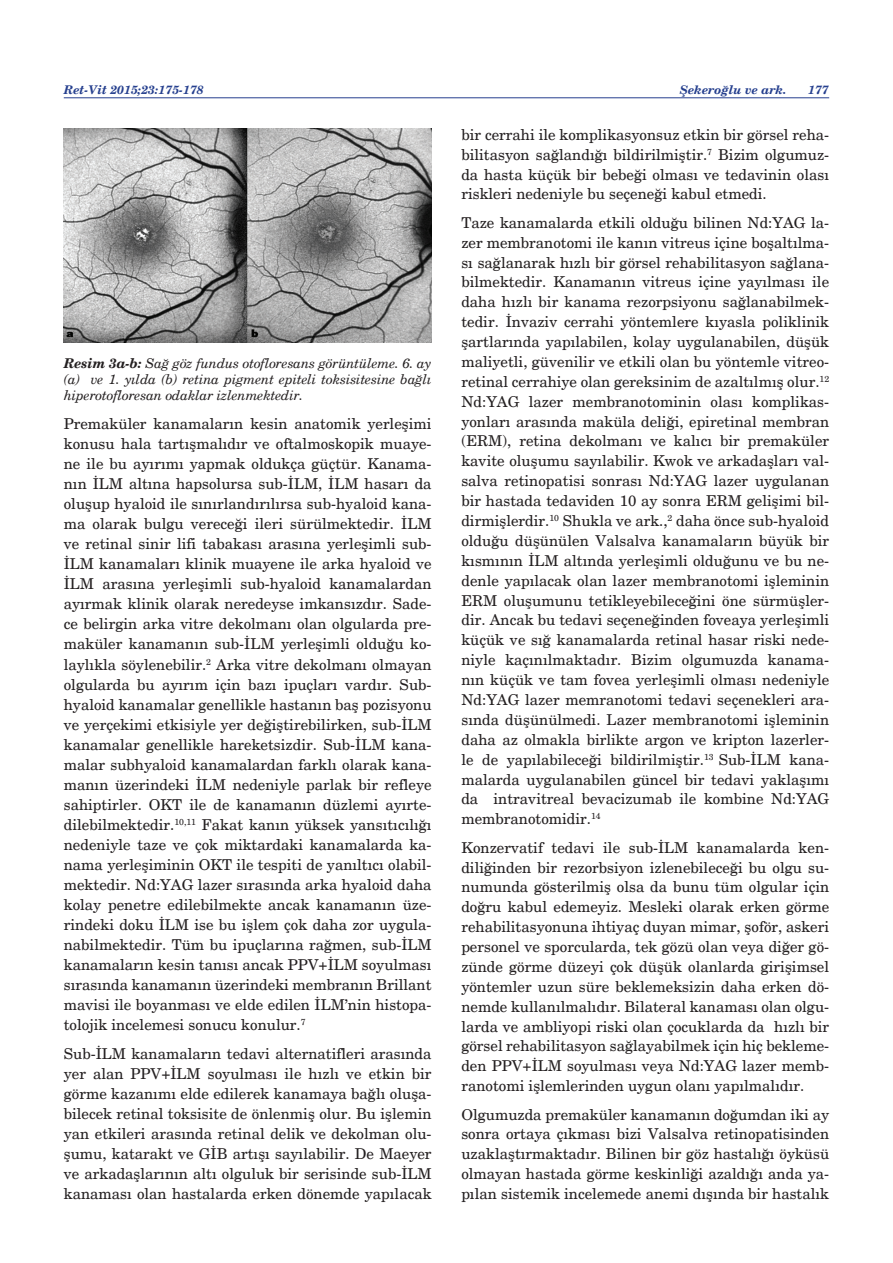
<style>
.page{position:relative;width:893px;height:1263px;background:#fff}
.page>*{position:absolute;margin:0;border:0;box-sizing:border-box;transform-origin:0 0}
.t1{font:15px/20.1px "New Century Schlbk";color:#231f20;text-align:justify}
.t2{font:italic 13.5px/16.2px "New Century Schlbk";letter-spacing:-.01em;color:#231f20;text-align:justify}
.t3{font:italic 700 12px "New Century Schlbk";color:#253f8e}
.s1{font-weight:700}
</style>
<div class="page">
<hr style="left:64px;top:97px;width:765px;height:1px;background:#253f8e">
<img style="left:64px;top:129px;width:368px;height:214px">
<p class="t3" style="left:64px;top:82px;width:142px">Ret-Vit 2015;23:175-178</p>
<p class="t3" style="left:680px;top:82px;width:109px">Şekeroğlu ve ark.</p>
<p class="t3" style="left:808px;top:82px;width:22px">177</p>
<p class="t2" style="left:64px;top:355px;width:369px"><span class="s1">Resim 3a-b:</span> Sağ göz fundus otofloresans görüntüleme. 6. ay (a) ve 1. yılda (b) retina pigment epiteli toksisitesine bağlı hiperotofloresan odaklar izlenmektedir.</p>
<p class="t1" style="left:64px;top:414px;width:369px">Premaküler kanamaların kesin anatomik yerleşimi konusu hala tartışmalıdır ve oftalmoskopik muaye&shy;ne ile bu ayırımı yapmak oldukça güçtür. Kanama&shy;nın İLM altına hapsolursa sub-İLM, İLM hasarı da oluşup hyaloid ile sınırlandırılırsa sub-hyaloid kana&shy;ma olarak bulgu vereceği ileri sürülmektedir. İLM ve retinal sinir lifi tabakası arasına yerleşimli sub-İLM kanamaları klinik muayene ile arka hyaloid ve İLM arasına yerleşimli sub-hyaloid kanamalardan ayırmak klinik olarak neredeyse imkansızdır. Sade&shy;ce belirgin arka vitre dekolmanı olan olgularda pre&shy;maküler kanamanın sub-İLM yerleşimli olduğu ko&shy;laylıkla söylenebilir.<sup>2</sup> Arka vitre dekolmanı olmayan olgularda bu ayırım için bazı ipuçları vardır. Sub&shy;hyaloid kanamalar genellikle hastanın baş pozisyonu ve yerçekimi etkisiyle yer değiştirebilirken, sub-İLM kanamalar genellikle hareketsizdir. Sub-İLM kana&shy;malar subhyaloid kanamalardan farklı olarak kana&shy;manın üzerindeki İLM nedeniyle parlak bir refleye sahiptirler. OKT ile de kanamanın düzlemi ayırte&shy;dilebilmektedir.<sup>10,11</sup> Fakat kanın yüksek yansıtıcılığı nedeniyle taze ve çok miktardaki kanamalarda ka&shy;nama yerleşiminin OKT ile tespiti de yanıltıcı olabil&shy;mektedir. Nd:YAG lazer sırasında arka hyaloid daha kolay penetre edilebilmekte ancak kanamanın üze&shy;rindeki doku İLM ise bu işlem çok daha zor uygula&shy;nabilmektedir. Tüm bu ipuçlarına rağmen, sub-İLM kanamaların kesin tanısı ancak PPV+İLM soyulması sırasında kanamanın üzerindeki membranın Brillant mavisi ile boyanması ve elde edilen İLM’nin histopa&shy;tolojik incelemesi sonucu konulur.<sup>7</sup></p>
<p class="t1" style="left:64px;top:1044px;width:369px">Sub-İLM kanamaların tedavi alternatifleri arasında yer alan PPV+İLM soyulması ile hızlı ve etkin bir görme kazanımı elde edilerek kanamaya bağlı oluşa&shy;bilecek retinal toksisite de önlenmiş olur. Bu işlemin yan etkileri arasında retinal delik ve dekolman olu&shy;şumu, katarakt ve GİB artışı sayılabilir. De Maeyer ve arkadaşlarının altı olguluk bir serisinde sub-İLM kanaması olan hastalarda erken dönemde yapılacak</p>
<p class="t1" style="left:461px;top:125px;width:369px">bir cerrahi ile komplikasyonsuz etkin bir görsel reha&shy;bilitasyon sağlandığı bildirilmiştir.<sup>7</sup> Bizim olgumuz&shy;da hasta küçük bir bebeği olması ve tedavinin olası riskleri nedeniyle bu seçeneği kabul etmedi.</p>
<p class="t1" style="left:461px;top:213px;width:369px">Taze kanamalarda etkili olduğu bilinen Nd:YAG la&shy;zer membranotomi ile kanın vitreus içine boşaltılma&shy;sı sağlanarak hızlı bir görsel rehabilitasyon sağlana&shy;bilmektedir. Kanamanın vitreus içine yayılması ile daha hızlı bir kanama rezorpsiyonu sağlanabilmek&shy;tedir. İnvaziv cerrahi yöntemlere kıyasla poliklinik şartlarında yapılabilen, kolay uygulanabilen, düşük maliyetli, güvenilir ve etkili olan bu yöntemle vitreo&shy;retinal cerrahiye olan gereksinim de azaltılmış olur.<sup>12<br></sup>Nd:YAG lazer membranotominin olası komplikas&shy;yonları arasında maküla deliği, epiretinal membran (ERM), retina dekolmanı ve kalıcı bir premaküler kavite oluşumu sayılabilir. Kwok ve arkadaşları val&shy;salva retinopatisi sonrası Nd:YAG lazer uygulanan bir hastada tedaviden 10 ay sonra ERM gelişimi bil&shy;dirmişlerdir.<sup>10</sup> Shukla ve ark.,<sup>2</sup> daha önce sub-hyaloid olduğu düşünülen Valsalva kanamaların büyük bir kısmının İLM altında yerleşimli olduğunu ve bu ne&shy;denle yapılacak olan lazer membranotomi işleminin ERM oluşumunu tetikleyebileceğini öne sürmüşler&shy;dir. Ancak bu tedavi seçeneğinden foveaya yerleşimli küçük ve sığ kanamalarda retinal hasar riski nede&shy;niyle kaçınılmaktadır. Bizim olgumuzda kanama&shy;nın küçük ve tam fovea yerleşimli olması nedeniyle Nd:YAG lazer memranotomi tedavi seçenekleri ara&shy;sında düşünülmedi. Lazer membranotomi işleminin daha az olmakla birlikte argon ve kripton lazerler&shy;le de yapılabileceği bildirilmiştir.<sup>13</sup> Sub-İLM kana&shy;malarda uygulanabilen güncel bir tedavi yaklaşımı da intravitreal bevacizumab ile kombine Nd:YAG membranotomidir.<sup>14</sup></p>
<p class="t1" style="left:461px;top:837px;width:369px">Konzervatif tedavi ile sub-İLM kanamalarda ken&shy;diliğinden bir rezorbsiyon izlenebileceği bu olgu su&shy;numunda gösterilmiş olsa da bunu tüm olgular için doğru kabul edemeyiz. Mesleki olarak erken görme rehabilitasyonuna ihtiyaç duyan mimar, şoför, askeri personel ve sporcularda, tek gözü olan veya diğer gö&shy;zünde görme düzeyi çok düşük olanlarda girişimsel yöntemler uzun süre beklemeksizin daha erken dö&shy;nemde kullanılmalıdır. Bilateral kanaması olan olgu&shy;larda ve ambliyopi riski olan çocuklarda da hızlı bir görsel rehabilitasyon sağlayabilmek için hiç bekleme&shy;den PPV+İLM soyulması veya Nd:YAG lazer memb&shy;ranotomi işlemlerinden uygun olanı yapılmalıdır.</p>
<p class="t1" style="left:461px;top:1104px;width:369px">Olgumuzda premaküler kanamanın doğumdan iki ay sonra ortaya çıkması bizi Valsalva retinopatisinden uzaklaştırmaktadır. Bilinen bir göz hastalığı öyküsü olmayan hastada görme keskinliği azaldığı anda ya&shy;pılan sistemik incelemede anemi dışında bir hastalık</p>
</div>
